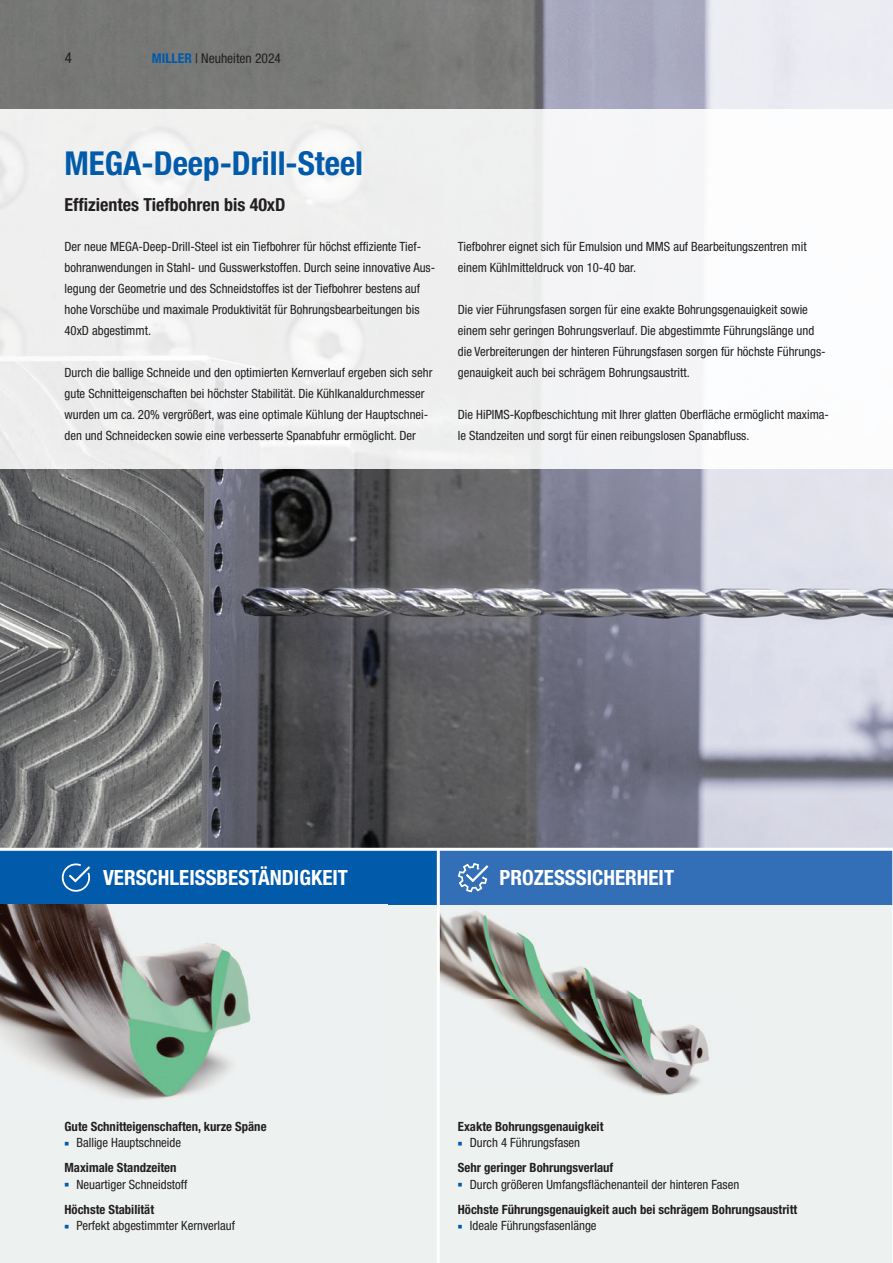
<style>
.page{position:relative;width:893px;height:1263px;background:#fff}
.page>*{position:absolute;margin:0;border:0;box-sizing:border-box;transform-origin:0 0}
.t1{font:700 condensed 33px "Helvetica Neue LT Pro";color:#015aaa}
.t2{font:700 condensed 21px "Helvetica Neue LT Pro";color:#fff}
.t3{font:700 condensed 18px "Helvetica Neue LT Pro";color:#231f20}
.t4{font:condensed 15px "Helvetica Neue LT Pro";color:#231f20}
.t5{font:condensed 13.5px "Helvetica Neue LT Pro";color:#231f20}
.t6{font:condensed 12.75px/21px "Helvetica Neue LT Pro";color:#231f20}
.t7{font:700 condensed 12.75px/25px "Helvetica Neue LT Pro";color:#231f20}
.s1{font-weight:700;color:#015aaa}
.s2{color:#015aaa}
.s3{font-weight:700}
.s4{font-weight:400}
</style>
<div class="page">
<img style="left:0;top:0;width:893px;height:848px">
<div style="left:438px;top:901px;width:455px;height:362px;background:#edf1f0"></div>
<div style="left:0;top:905px;width:437px;height:358px;background:#edf1f0"></div>
<div style="left:0;top:850px;width:438px;height:55px;background:#015aaa"></div>
<div style="left:438px;top:850px;width:455px;height:55px;background:#326fb7"></div>
<svg style="left:458px;top:863px;width:30px;height:29px"></svg>
<svg style="left:62px;top:863px;width:28px;height:29px"></svg>
<hr style="left:0;top:848px;width:893px;height:3px;background:#fff">
<img style="left:440px;top:911px;width:270px;height:184px">
<img style="left:0;top:905px;width:388px;height:217px">
<hr style="left:437px;top:848px;width:3px;height:415px;background:#fff">
<hr style="left:892px;top:848px;width:1px;height:415px;background:#fff">
<p class="t4" style="left:65px;top:49px;width:9px">4</p>
<p class="t5" style="left:152px;top:50px;width:131px"><span class="s1">MILLER</span> | Neuheiten 2024</p>
<h1 class="t1" style="left:65px;top:143px;width:300px">MEGA-Deep-Drill-Steel</h1>
<h3 class="t3" style="left:65px;top:194px;width:223px">Effizientes Tiefbohren bis 40xD</h3>
<p class="t6" style="left:65px;top:235px;width:372px">Der neue MEGA-Deep-Drill-Steel ist ein Tiefbohrer für höchst effiziente Tief&shy;bohranwendungen in Stahl- und Gusswerkstoffen. Durch seine innovative Aus&shy;legung der Geometrie und des Schneidstoffes ist der Tiefbohrer bestens auf hohe Vorschübe und maximale Produktivität für Bohrungsbearbeitungen bis 40xD abgestimmt.</p>
<p class="t6" style="left:65px;top:361px;width:369px">Durch die ballige Schneide und den optimierten Kernverlauf ergeben sich sehr gute Schnitteigenschaften bei höchster Stabilität. Die Kühlkanaldurchmesser wurden um ca. 20% vergrößert, was eine optimale Kühlung der Hauptschnei&shy;den und Schneidecken sowie eine verbesserte Spanabfuhr ermöglicht. Der</p>
<p class="t6" style="left:458px;top:235px;width:350px">Tiefbohrer eignet sich für Emulsion und MMS auf Bearbeitungszentren mit einem Kühlmitteldruck von 10-40 bar.</p>
<p class="t6" style="left:458px;top:298px;width:369px">Die vier Führungsfasen sorgen für eine exakte Bohrungsgenauigkeit sowie einem sehr geringen Bohrungsverlauf. Die abgestimmte Führungslänge und die Verbreiterungen der hinteren Führungsfasen sorgen für höchste Führungs&shy;genauigkeit auch bei schrägem Bohrungsaustritt.</p>
<p class="t6" style="left:458px;top:403px;width:373px">Die HiPIMS-Kopfbeschichtung mit Ihrer glatten Oberfläche ermöglicht maxima&shy;le Standzeiten und sorgt für einen reibungslosen Spanabfluss.</p>
<h2 class="t2" style="left:103px;top:865px;width:246px">VERSCHLEISSBESTÄNDIGKEIT</h2>
<h2 class="t2" style="left:500px;top:865px;width:176px">PROZESSSICHERHEIT</h2>
<p class="t7" style="left:65px;top:1114px;width:204px">Gute Schnitteigenschaften, kurze Späne</p>
<p class="t6" style="left:65px;top:1130px;width:118px;line-height:25px"><span class="s2">■</span> Ballige Hauptschneide<br><span class="s3">Maximale Standzeiten</span></p>
<p class="t6" style="left:65px;top:1171px;width:124px;line-height:25px"><span class="s2">■</span> Neuartiger Schneidstoff<br><span class="s3">Höchste Stabilität</span></p>
<p class="t6" style="left:65px;top:1215px;width:172px"><span class="s2">■</span> Perfekt abgestimmter Kernverlauf</p>
<p class="t7" style="left:458px;top:1114px;width:147px">Exakte Bohrungsgenauigkeit</p>
<p class="t7" style="left:458px;top:1130px;width:157px"><span class="s2">■</span> <span class="s4">Durch 4 Führungsfasen<br></span>Sehr geringer Bohrungsverlauf</p>
<p class="t7" style="left:458px;top:1172px;width:341px"><span class="s2">■</span> <span class="s4">Durch größeren Umfangsflächenanteil der hinteren Fasen<br></span>Höchste Führungsgenauigkeit auch bei schrägem Bohrungsaustritt</p>
<p class="t6" style="left:458px;top:1215px;width:140px"><span class="s2">■</span> Ideale Führungsfasenlänge</p>
</div>
